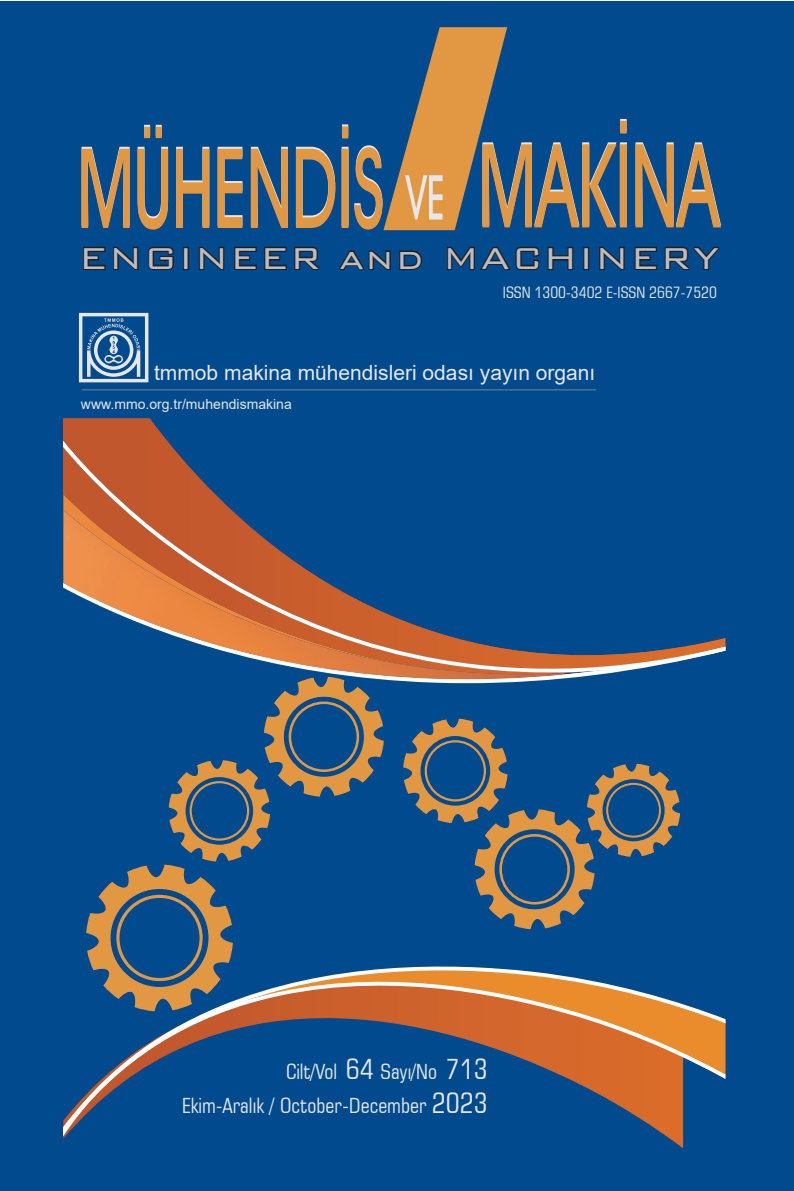
<style>
.page{position:relative;width:794px;height:1191px;background:#fff}
.page>*{position:absolute;margin:0;border:0;box-sizing:border-box;transform-origin:0 0}
.t1{font:300 40.25px "Bank Gothic BT";letter-spacing:.04em;color:#bcbdc0}
.t2{font:condensed 21px/34.5px "Square 721 BT";letter-spacing:.005em;color:#e6e7e9;text-align:right}
.t3{font:21px "Arial";color:#e6e7e9}
.t4{font:condensed 15.75px "Square 721 BT";color:#e6e7e9}
.t5{font:14px "Arial";color:#e6e7e9}
.s1{font-size:28px}
</style>
<div class="page">
<div style="left:0;top:1px;width:794px;height:1190px;background:#004a8d"></div>
<svg style="left:79px;top:313px;width:69px;height:69px"></svg>
<hr style="left:82px;top:389px;width:514px;height:1px;background:#808285">
<svg style="left:82px;top:27px;width:639px;height:243px"></svg>
<svg style="left:63px;top:967px;width:662px;height:167px"></svg>
<svg style="left:63px;top:418px;width:104px;height:22px;background:#ae5535"></svg>
<svg style="left:63px;top:440px;width:168px;height:70px;fill:#c0572d"></svg>
<svg style="left:404px;top:638px;width:321px;height:45px"></svg>
<img style="left:63px;top:510px;width:264px;height:73px">
<img style="left:63px;top:583px;width:616px;height:98px">
<svg style="left:86px;top:677px;width:298px;height:334px"></svg>
<svg style="left:403px;top:718px;width:277px;height:211px"></svg>
<h1 class="t1" style="left:79px;top:236px;width:642px">ENGINEER and MACHINERY</h1>
<p class="t4" style="left:503px;top:282px;width:215px">ISSN 1300-3402 E-ISSN 2667-7520</p>
<p class="t3" style="left:154px;top:358px;width:443px">tmmob makina mühendisleri odası yayın organı</p>
<p class="t5" style="left:81px;top:394px;width:212px">www.mmo.org.tr/muhendismakina</p>
<p class="t2" style="left:182px;top:1053px;width:307px">Cilt/Vol <span class="s1">64</span> Sayı/No <span class="s1">713<br></span>Ekim-Aralık / October-December <span class="s1">2023</span></p>
</div>
